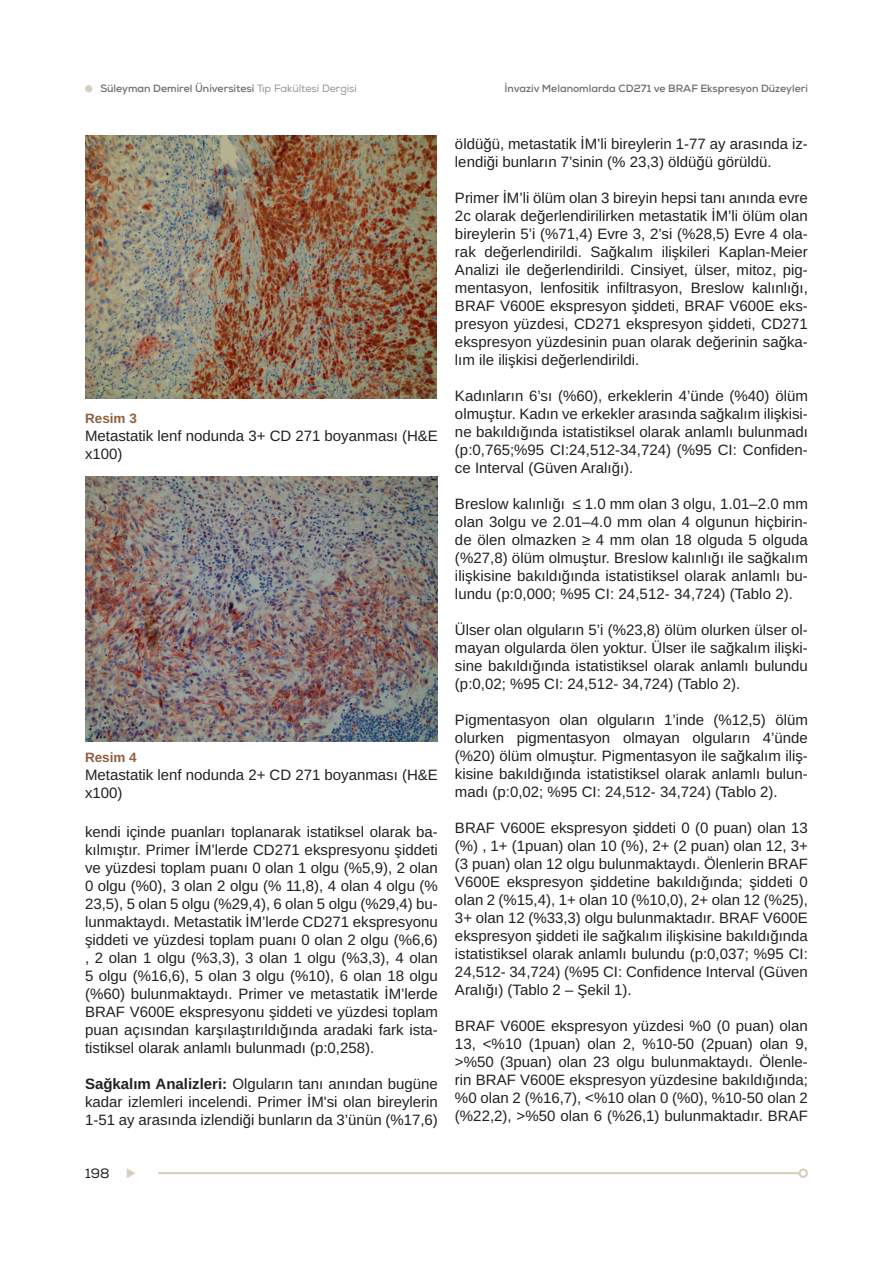
<style>
.page{position:relative;width:893px;height:1263px;background:#fff}
.page>*{position:absolute;margin:0;border:0;box-sizing:border-box;transform-origin:0 0}
.t1{font:15px/18px "Arimo";color:#231f20;text-align:justify}
.t2{font:700 13.5px "Arimo";color:#8f5f3f}
.t3{font:13.5px "Nexa";color:#231f20}
.t4{font:700 10.5px "Nexa";color:#6b6b6e}
.s1{font-weight:400;color:#939598}
.s2{font-weight:700}
</style>
<div class="page">
<div style="left:85px;top:85px;width:7px;height:7px;background:#d8cebc;border-radius:50%"></div>
<hr style="left:158px;top:1172px;width:641px;height:2px;background:#d8cebc">
<div style="left:798px;top:1168px;width:10px;height:10px;border:2px solid #d8cebc;border-radius:50%"></div>
<img style="left:85px;top:135px;width:352px;height:264px">
<img style="left:85px;top:476px;width:353px;height:265px">
<p class="t4" style="left:100px;top:82px;width:258px">Süleyman Demirel Üniversitesi <span class="s1">Tıp Fakültesi Dergisi</span></p>
<p class="t4" style="left:505px;top:82px;width:305px">İnvaziv Melanomlarda CD271 ve BRAF Ekspresyon Düzeyleri</p>
<p class="t2" style="left:85px;top:409px;width:53px">Resim 3</p>
<p class="t1" style="left:85px;top:427px;width:354px">Metastatik lenf nodunda 3+ CD 271 boyanması (H&amp;E x100)</p>
<p class="t2" style="left:85px;top:748px;width:53px">Resim 4</p>
<p class="t1" style="left:85px;top:766px;width:354px">Metastatik lenf nodunda 2+ CD 271 boyanması (H&amp;E x100)</p>
<p class="t1" style="left:85px;top:823px;width:354px">kendi içinde puanları toplanarak istatiksel olarak ba&shy;kılmıştır. Primer İM’lerde CD271 ekspresyonu şiddeti ve yüzdesi toplam puanı 0 olan 1 olgu (%5,9), 2 olan 0 olgu (%0), 3 olan 2 olgu (% 11,8), 4 olan 4 olgu (% 23,5), 5 olan 5 olgu (%29,4), 6 olan 5 olgu (%29,4) bu&shy;lunmaktaydı. Metastatik İM’lerde CD271 ekspresyonu şiddeti ve yüzdesi toplam puanı 0 olan 2 olgu (%6,6) , 2 olan 1 olgu (%3,3), 3 olan 1 olgu (%3,3), 4 olan 5 olgu (%16,6), 5 olan 3 olgu (%10), 6 olan 18 olgu (%60) bulunmaktaydı. Primer ve metastatik İM’lerde BRAF V600E ekspresyonu şiddeti ve yüzdesi toplam puan açısından karşılaştırıldığında aradaki fark ista&shy;tistiksel olarak anlamlı bulunmadı (p:0,258).</p>
<p class="t1" style="left:85px;top:1075px;width:354px"><span class="s2">Sağkalım Analizleri:</span> Olguların tanı anından bugüne kadar izlemleri incelendi. Primer İM'si olan bireylerin 1-51 ay arasında izlendiği bunların da 3’ünün (%17,6)</p>
<p class="t3" style="left:85px;top:1165px;width:26px">198</p>
<p class="t1" style="left:455px;top:135px;width:354px">öldüğü, metastatik İM’li bireylerin 1-77 ay arasında iz&shy;lendiği bunların 7’sinin (% 23,3) öldüğü görüldü.</p>
<p class="t1" style="left:455px;top:189px;width:354px">Primer İM’li ölüm olan 3 bireyin hepsi tanı anında evre 2c olarak değerlendirilirken metastatik İM’li ölüm olan bireylerin 5’i (%71,4) Evre 3, 2’si (%28,5) Evre 4 ola&shy;rak değerlendirildi. Sağkalım ilişkileri Kaplan-Meier Analizi ile değerlendirildi. Cinsiyet, ülser, mitoz, pig&shy;mentasyon, lenfositik infiltrasyon, Breslow kalınlığı, BRAF V600E ekspresyon şiddeti, BRAF V600E eks&shy;presyon yüzdesi, CD271 ekspresyon şiddeti, CD271 ekspresyon yüzdesinin puan olarak değerinin sağka&shy;lım ile ilişkisi değerlendirildi.</p>
<p class="t1" style="left:455px;top:387px;width:354px">Kadınların 6’sı (%60), erkeklerin 4’ünde (%40) ölüm olmuştur. Kadın ve erkekler arasında sağkalım ilişkisi&shy;ne bakıldığında istatistiksel olarak anlamlı bulunmadı (p:0,765;%95 CI:24,512-34,724) (%95 CI: Confiden&shy;ce Interval (Güven Aralığı).</p>
<p class="t1" style="left:455px;top:495px;width:354px">Breslow kalınlığı ≤ 1.0 mm olan 3 olgu, 1.01–2.0 mm olan 3olgu ve 2.01–4.0 mm olan 4 olgunun hiçbirin&shy;de ölen olmazken ≥ 4 mm olan 18 olguda 5 olguda (%27,8) ölüm olmuştur. Breslow kalınlığı ile sağkalım ilişkisine bakıldığında istatistiksel olarak anlamlı bu&shy;lundu (p:0,000; %95 CI: 24,512- 34,724) (Tablo 2).</p>
<p class="t1" style="left:455px;top:621px;width:354px">Ülser olan olguların 5’i (%23,8) ölüm olurken ülser ol&shy;mayan olgularda ölen yoktur. Ülser ile sağkalım ilişki&shy;sine bakıldığında istatistiksel olarak anlamlı bulundu (p:0,02; %95 CI: 24,512- 34,724) (Tablo 2).</p>
<p class="t1" style="left:455px;top:711px;width:354px">Pigmentasyon olan olguların 1’inde (%12,5) ölüm olurken pigmentasyon olmayan olguların 4’ünde (%20) ölüm olmuştur. Pigmentasyon ile sağkalım iliş&shy;kisine bakıldığında istatistiksel olarak anlamlı bulun&shy;madı (p:0,02; %95 CI: 24,512- 34,724) (Tablo 2).</p>
<p class="t1" style="left:455px;top:819px;width:354px">BRAF V600E ekspresyon şiddeti 0 (0 puan) olan 13 (%) , 1+ (1puan) olan 10 (%), 2+ (2 puan) olan 12, 3+ (3 puan) olan 12 olgu bulunmaktaydı. Ölenlerin BRAF V600E ekspresyon şiddetine bakıldığında; şiddeti 0 olan 2 (%15,4), 1+ olan 10 (%10,0), 2+ olan 12 (%25), 3+ olan 12 (%33,3) olgu bulunmaktadır. BRAF V600E ekspresyon şiddeti ile sağkalım ilişkisine bakıldığında istatistiksel olarak anlamlı bulundu (p:0,037; %95 CI:<br>24,512- 34,724) (%95 CI: Confidence Interval (Güven Aralığı) (Tablo 2 – Şekil 1).</p>
<p class="t1" style="left:455px;top:1017px;width:354px">BRAF V600E ekspresyon yüzdesi %0 (0 puan) olan 13, &lt;%10 (1puan) olan 2, %10-50 (2puan) olan 9, &gt;%50 (3puan) olan 23 olgu bulunmaktaydı. Ölenle&shy;rin BRAF V600E ekspresyon yüzdesine bakıldığında; %0 olan 2 (%16,7), &lt;%10 olan 0 (%0), %10-50 olan 2 (%22,2), &gt;%50 olan 6 (%26,1) bulunmaktadır. BRAF</p>
</div>
